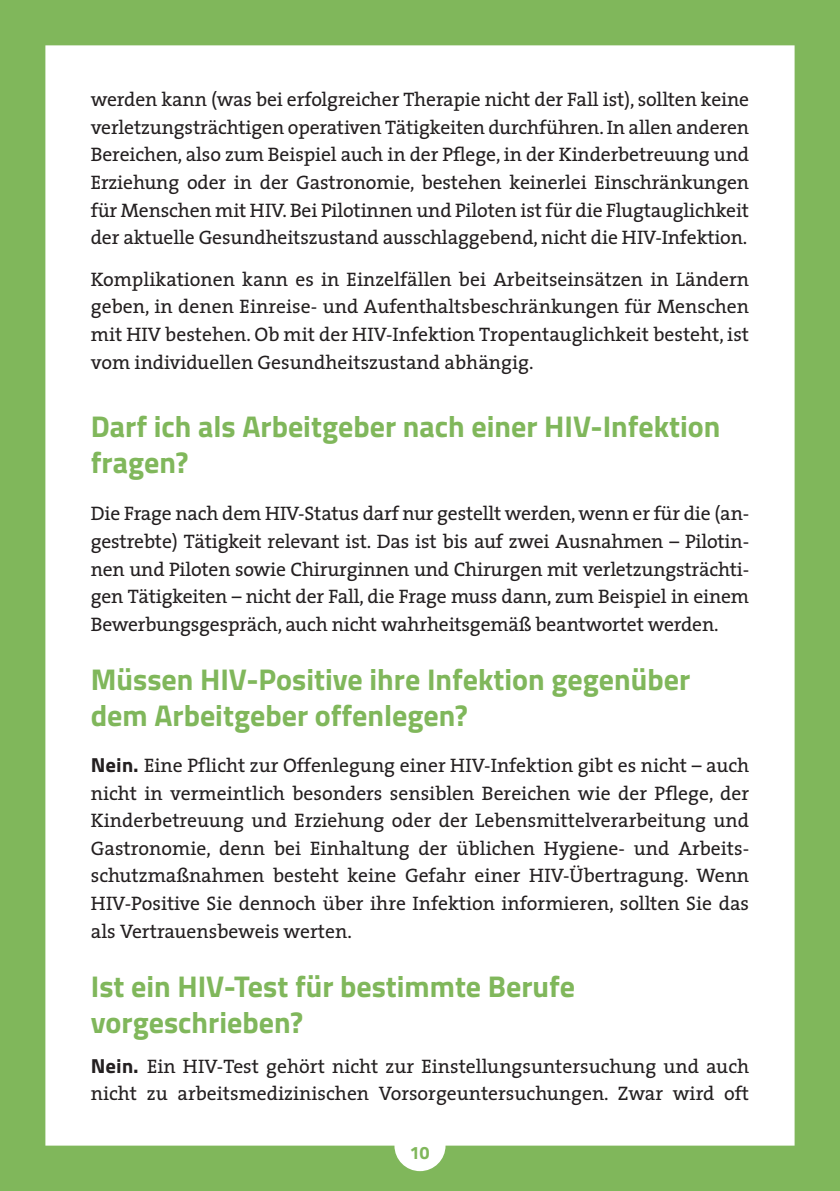
<style>
.page{position:relative;width:840px;height:1191px;background:#fff}
.page>*{position:absolute;margin:0;border:0;box-sizing:border-box;transform-origin:0 0}
.t1{font:700 30px/36px "Titillium";color:#80b75b}
.t2{font:19.6px/27.6px "The Serif";color:#231f20;text-align:justify}
.t3{font:18px "Titillium Maps 26 L 999 wt";color:#80b75b}
.s1{font-family:"Titillium Maps 26 L 999 wt";font-size:20px}
</style>
<div class="page">
<div style="left:0;top:0;width:839px;height:1191px;background:#80b75b"></div>
<div style="left:45px;top:45px;width:749px;height:1126px;background:#fff"></div>
<hr style="left:839px;top:0;width:1px;height:1191px;background:#80b75b">
<p class="t2" style="left:91px;top:85px;width:659px">werden kann (was bei erfolgreicher Therapie nicht der Fall ist), sollten keine verletzungsträchtigen operativen Tätigkeiten durchführen. In allen anderen Bereichen, also zum Beispiel auch in der Pflege, in der Kinderbetreuung und Erziehung oder in der Gastronomie, bestehen keinerlei Einschränkungen für Menschen mit HIV. Bei Pilotinnen und Piloten ist für die Flugtauglichkeit der aktuelle Gesundheitszustand ausschlaggebend, nicht die HIV-Infektion.</p>
<p class="t2" style="left:91px;top:265px;width:659px">Komplikationen kann es in Einzelfällen bei Arbeitseinsätzen in Ländern geben, in denen Einreise- und Aufenthaltsbeschränkungen für Menschen mit HIV bestehen. Ob mit der HIV-Infektion Tropentauglichkeit besteht, ist vom individuellen Gesundheitszustand abhängig.</p>
<h1 class="t1" style="left:91px;top:406px;width:631px">Darf ich als Arbeitgeber nach einer HIV-Infektion fragen?</h1>
<p class="t2" style="left:91px;top:499px;width:659px">Die Frage nach dem HIV-Status darf nur gestellt werden, wenn er für die (an&shy;gestrebte) Tätigkeit relevant ist. Das ist bis auf zwei Ausnahmen – Pilotin&shy;nen und Piloten sowie Chirurginnen und Chirurgen mit verletzungsträchti&shy;gen Tätigkeiten – nicht der Fall, die Frage muss dann, zum Beispiel in einem Bewerbungsgespräch, auch nicht wahrheitsgemäß beantwortet werden.</p>
<h1 class="t1" style="left:91px;top:660px;width:600px">Müssen HIV-Positive ihre Infektion gegenüber dem Arbeitgeber offenlegen?</h1>
<p class="t2" style="left:91px;top:751px;width:659px"><span class="s1">Nein.</span> Eine Pflicht zur Offenlegung einer HIV-Infektion gibt es nicht – auch nicht in vermeintlich besonders sensiblen Bereichen wie der Pflege, der Kinderbetreuung und Erziehung oder der Lebensmittelverarbeitung und Gastronomie, denn bei Einhaltung der üblichen Hygiene- und Arbeits&shy;schutzmaßnahmen besteht keine Gefahr einer HIV-Übertragung. Wenn HIV-Positive Sie dennoch über ihre Infektion informieren, sollten Sie das als Vertrauensbeweis werten.</p>
<h1 class="t1" style="left:91px;top:967px;width:485px">Ist ein HIV-Test für bestimmte Berufe vorgeschrieben?</h1>
<p class="t2" style="left:91px;top:1051px;width:659px"><span class="s1">Nein.</span> Ein HIV-Test gehört nicht zur Einstellungsuntersuchung und auch nicht zu arbeitsmedizinischen Vorsorgeuntersuchungen. Zwar wird oft</p>
<p class="t3" style="left:410px;top:1138px;width:21px">10</p>
</div>
